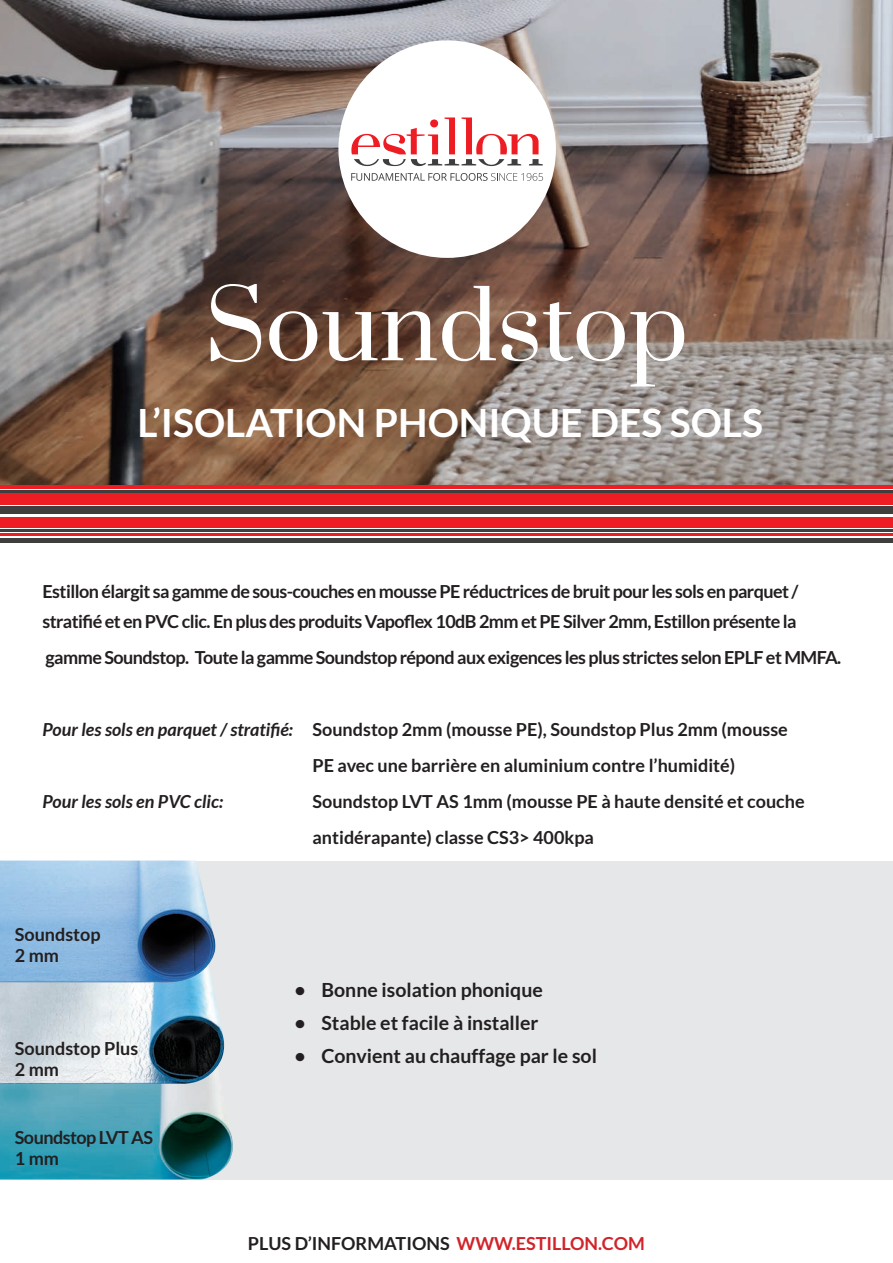
<style>
.page{position:relative;width:893px;height:1263px;background:#fff}
.page>*{position:absolute;margin:0;border:0;box-sizing:border-box;transform-origin:0 0}
.t1{font:93px "Prata";color:#fff}
.t2{font:700 39px "Lato";color:#fff}
.t3{font:700 19.5px "Lato";color:#231f20}
.t4{font:700 18px/30px "Lato";letter-spacing:-.03em;color:#231f20}
.t5{font:700 18px/36px "Lato";color:#231f20}
.t6{font:italic 700 18px "Lato";color:#231f20}
.s1{font-style:italic}
.s2{color:#d1232a}
</style>
<div class="page">
<img style="left:0;top:0;width:893px;height:486px">
<div style="left:338px;top:40px;width:218px;height:218px;background:#fff;border-radius:50%"></div>
<svg style="left:351px;top:173px;width:192px;height:8px"></svg>
<svg style="left:351px;top:117px;width:192px;height:49px"></svg>
<div style="left:0;top:538px;width:893px;height:5px;background:#3e3e3f"></div>
<hr style="left:0;top:529px;width:893px;height:3px;background:#3e3e3f">
<hr style="left:0;top:533px;width:893px;height:3px;background:#ee1d23">
<div style="left:0;top:517px;width:893px;height:10px;background:#ee1d23"></div>
<div style="left:0;top:506px;width:893px;height:8px;background:#3e3e3f"></div>
<div style="left:0;top:493px;width:893px;height:12px;background:#ee1d23"></div>
<hr style="left:0;top:491px;width:893px;height:2px;background:#3e3e3f">
<hr style="left:0;top:486px;width:893px;height:3px;background:#ee1d23">
<div style="left:0;top:860px;width:893px;height:319px;background:#e6e7e9"></div>
<img style="left:0;top:1045px;width:233px;height:134px">
<img style="left:0;top:986px;width:224px;height:98px">
<img style="left:0;top:860px;width:217px;height:126px">
<h1 class="t1" style="left:205px;top:268px;width:485px">Soundstop</h1>
<h2 class="t2" style="left:137px;top:401px;width:627px">L’ISOLATION PHONIQUE DES SOLS</h2>
<p class="t4" style="left:43px;top:576px;width:757px">Estillon élargit sa gamme de sous-couches en mousse PE réductrices de bruit pour les sols en parquet / stratifié et en PVC clic. En plus des produits Vapoflex 10dB 2mm et PE Silver 2mm, Estillon présente la</p>
<p class="t4" style="left:45px;top:642px;width:797px">gamme Soundstop. Toute la gamme Soundstop répond aux exigences les plus strictes selon EPLF et MMFA.</p>
<p class="t5" style="left:313px;top:711px;width:477px;text-indent:-270px"><span class="s1">Pour les sols en parquet / stratifié:</span> Soundstop 2mm (mousse PE), Soundstop Plus 2mm (mousse<br>PE avec une barrière en aluminium contre l’humidité)</p>
<p class="t6" style="left:43px;top:791px;width:182px">Pour les sols en PVC clic:</p>
<p class="t5" style="left:313px;top:783px;width:494px">Soundstop LVT AS 1mm (mousse PE à haute densité et couche antidérapante) classe CS3&gt; 400kpa</p>
<p class="t5" style="left:15px;top:923px;width:87px;line-height:21px">Soundstop<br>2 mm</p>
<p class="t5" style="left:15px;top:1038px;width:125px;line-height:21px">Soundstop Plus<br>2 mm</p>
<p class="t4" style="left:15px;top:1127px;width:140px;line-height:21px">Soundstop LVT AS<br>1 mm</p>
<p class="t3" style="left:294px;top:979px;width:250px">• Bonne isolation phonique</p>
<p class="t3" style="left:294px;top:1012px;width:246px">• Stable et facile à installer</p>
<p class="t3" style="left:294px;top:1045px;width:304px">• Convient au chauffage par le sol</p>
<p class="t5" style="left:248px;top:1225px;width:398px">PLUS D’INFORMATIONS <span class="s2">WWW.ESTILLON.COM</span></p>
</div>
